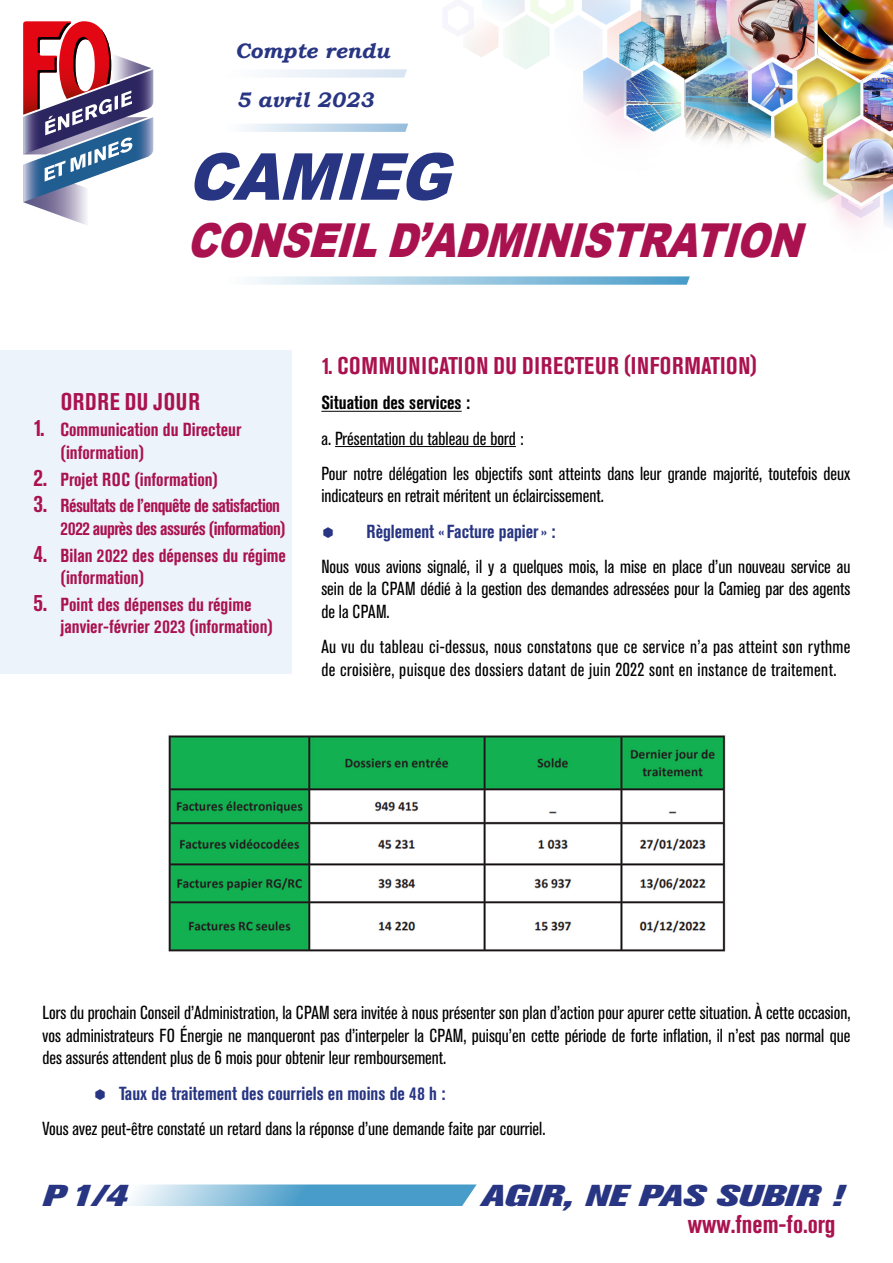
<style>
.page{position:relative;width:893px;height:1263px;background:#fff}
.page>*{position:absolute;margin:0;border:0;box-sizing:border-box;transform-origin:0 0}
.t1{font:italic 900 64.8px "Arial";color:#283583;scale:.92 1}
.t2{font:italic 900 46.8px "Arial";color:#aa124f;scale:.83 1}
.t3{font:italic 800 30px "Akzidenz Grotesk Pro";color:#283583;scale:1.4 1}
.t4{font:700 condensed 25.5px "Akzidenz Grotesk Pro";color:#aa124f}
.t5{font:700 condensed 24px "Akzidenz Grotesk Pro";letter-spacing:.03em;color:#aa124f}
.t6{font:italic 700 21px "Bookman Old Style";color:#283583}
.t7{font:condensed 18.75px/22.5px "Akzidenz Grotesk Pro";color:#000;text-align:justify}
.t8{font:700 condensed 18.75px/22.5px "Akzidenz Grotesk Pro";color:#aa124f}
.t9{font:condensed 18.75px/22.5px "Akzidenz Grotesk Pro";letter-spacing:.02em;color:#000}
.t10{font:700 condensed 18.75px/22.5px "Akzidenz Grotesk Pro";letter-spacing:-.03em;color:#aa124f}
.t11{font:700 condensed 18.75px "Akzidenz Grotesk Pro";color:#283583}
.t12{font:700 condensed 18.75px "Akzidenz Grotesk Pro";color:#000}
.s1{font-size:24px}
</style>
<div class="page">
<svg style="left:128px;top:1184px;width:349px;height:22px;background:#7cb8d8"></svg>
<img style="left:153px;top:0;width:740px;height:228px">
<svg style="left:23px;top:21px;width:130px;height:204px"></svg>
<svg style="left:250px;top:276px;width:440px;height:9px;background:#a6cee4"></svg>
<svg style="left:225px;top:69px;width:182px;height:9px"></svg>
<svg style="left:225px;top:124px;width:183px;height:8px"></svg>
<div style="left:0;top:351px;width:292px;height:323px;background:#edf3fa"></div>
<hr style="left:321px;top:411px;width:141px;height:1px;background:#000">
<hr style="left:335px;top:446px;width:181px;height:1px;background:#000">
<img style="left:168px;top:735px;width:558px;height:217px">
<p class="t6" style="left:235px;top:35px;width:156px">Compte rendu</p>
<p class="t6" style="left:236px;top:84px;width:139px">5 avril 2023</p>
<h1 class="t1" style="left:187px;top:130px;width:312px">CAMIEG</h1>
<h2 class="t2" style="left:186px;top:206px;width:762px">CONSEILD’ADMINISTRATION</h2>
<p class="t5" style="left:61px;top:386px;width:141px">ORDRE DU JOUR</p>
<p class="t8" style="left:61px;top:418px;width:182px;text-indent:-27px"><span class="s1">1.</span> Communication du Directeur (information)</p>
<p class="t8" style="left:34px;top:467px;width:186px"><span class="s1">2.</span> Projet ROC (information)</p>
<p class="t10" style="left:61px;top:494px;width:227px;text-indent:-27px"><span class="s1">3.</span> Résultats de l’enquête de satisfaction<br>2022 auprès des assurés (information)</p>
<p class="t8" style="left:61px;top:543px;width:227px;text-indent:-27px"><span class="s1">4.</span> Bilan 2022 des dépenses du régime (information)</p>
<p class="t8" style="left:61px;top:593px;width:214px;text-indent:-27px"><span class="s1">5.</span> Point des dépenses du régime janvier-février 2023 (information)</p>
<p class="t5" style="left:321px;top:350px;width:437px">1. COMMUNICATION DU DIRECTEUR (INFORMATION)</p>
<p class="t12" style="left:321px;top:391px;width:150px">Situation des services :</p>
<p class="t7" style="left:321px;top:420px;width:530px;line-height:35.2px">a. Présentation du tableau de bord :<br>Pour notre délégation les objectifs sont atteints dans leur grande majorité, toutefois deux</p>
<p class="t7" style="left:321px;top:484px;width:284px">indicateurs en retrait méritent un éclaircissement.</p>
<p class="t11" style="left:367px;top:519px;width:190px">Règlement «Facture papier» :</p>
<p class="t7" style="left:321px;top:555px;width:531px">Nous vous avions signalé, il y a quelques mois, la mise en place d’un nouveau service au sein de la CPAM dédié à la gestion des demandes adressées pour la Camieg par des agents de la CPAM.</p>
<p class="t9" style="left:321px;top:635px;width:531px">Au vu du tableau ci-dessus, nous constatons que ce service n’a pas atteint son rythme de croisière, puisque des dossiers datant de juin 2022 sont en instance de traitement.</p>
<p class="t7" style="left:43px;top:1001px;width:809px">Lors du prochain Conseil d’Administration, la CPAM sera invitée à nous présenter son plan d’action pour apurer cette situation. À cette occasion, vos administrateurs FO Énergie ne manqueront pas d’interpeler la CPAM, puisqu’en cette période de forte inflation, il n’est pas normal que des assurés attendent plus de 6 mois pour obtenir leur remboursement.</p>
<p class="t11" style="left:119px;top:1081px;width:328px">Taux de traitement des courriels en moins de 48 h :</p>
<p class="t7" style="left:43px;top:1116px;width:504px">Vous avez peut-être constaté un retard dans la réponse d’une demande faite par courriel.</p>
<h3 class="t3" style="left:43px;top:1176px;width:62px">P1/4</h3>
<h3 class="t3" style="left:481px;top:1176px;width:260px">AGIR, NE PAS SUBIR !</h3>
<h3 class="t4" style="left:688px;top:1208px;width:149px">www.fnem-fo.org</h3>
</div>
